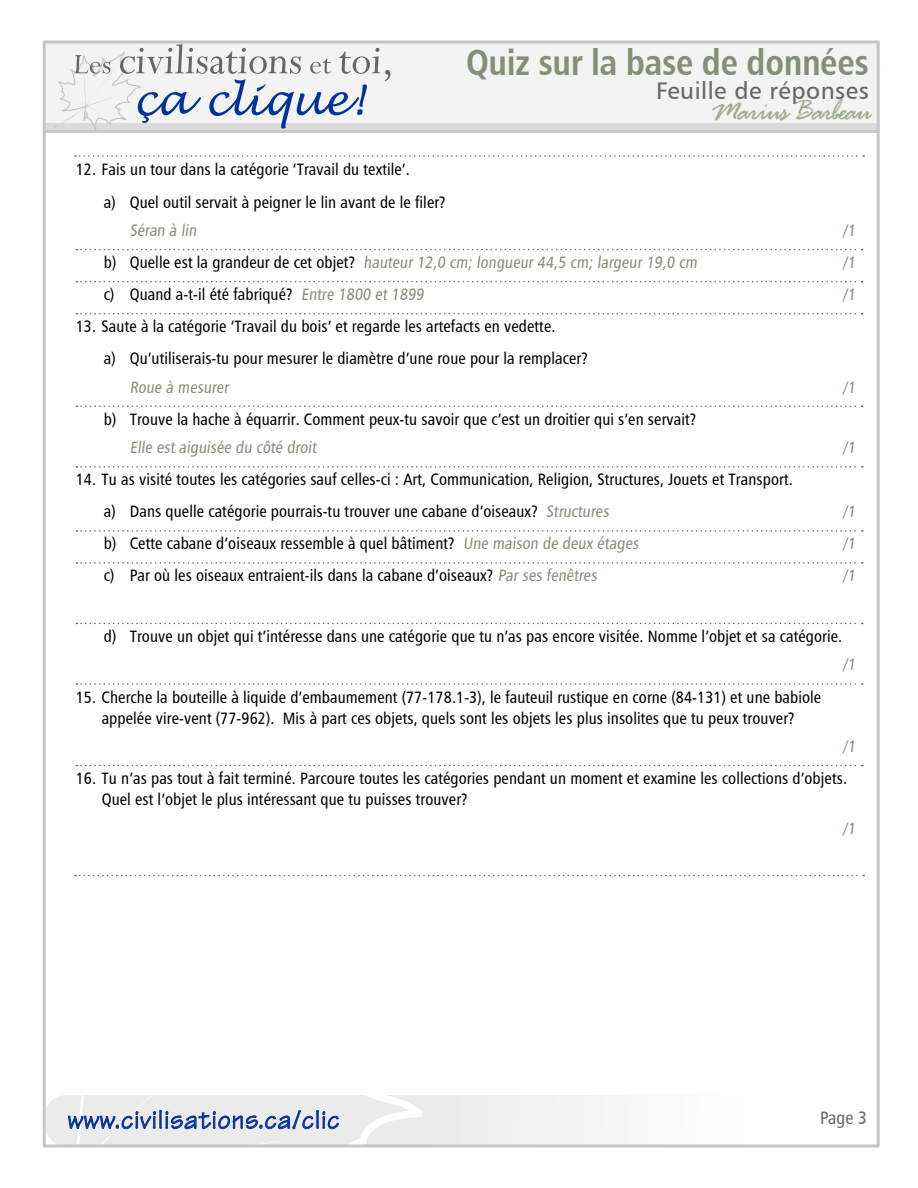
<style>
.page{position:relative;width:918px;height:1188px;background:#fff}
.page>*{position:absolute;margin:0;border:0;box-sizing:border-box;transform-origin:0 0}
.t1{font:36px "Humanist 777 BT Bold Condensed B";letter-spacing:-.01em;color:#848f77}
.t2{font:33px "Cage";letter-spacing:-.03em;color:#9fac8e;scale:.91 1}
.t3{font:27px "Technical Plain";letter-spacing:.03em;color:#039}
.t4{font:24px "Humanist 777 BT Roman B";letter-spacing:.02em;color:#666}
.t5{font:18px "Humanist 777 BT Roman Condensed B";color:#666}
.Bullets_NumberedList{font:16.5px/21px "Humanist 777 BT Roman Condensed B";letter-spacing:.005em;color:#000;text-align:center}
.Bullets_Numbered_List_2{font:16.5px "Humanist 777 BT Roman Condensed B";letter-spacing:.005em;color:#000}
.Bullets_Numbered_List_2-2{font:16.5px "Humanist 777 BT Roman Condensed B";letter-spacing:.005em;color:#848f77}
.s1{color:#000}
.s2{color:#848f77}
</style>
<div class="page">
<div style="left:44px;top:52px;width:834px;height:81px;background:#c9c9c9"></div>
<svg style="left:47px;top:122px;width:829px;height:8px;fill:#dbdbdb"></svg>
<div style="left:44px;top:43px;width:834px;height:79px;background:#f3f3f3"></div>
<svg style="left:45px;top:1095px;width:834px;height:51px"></svg>
<svg style="left:54px;top:44px;width:337px;height:86px"></svg>
<svg style="left:76px;top:249px;width:787px;height:1px"></svg>
<svg style="left:76px;top:281px;width:787px;height:1px"></svg>
<svg style="left:76px;top:406px;width:787px;height:1px"></svg>
<svg style="left:76px;top:530px;width:787px;height:2px"></svg>
<svg style="left:76px;top:562px;width:787px;height:2px"></svg>
<svg style="left:76px;top:623px;width:787px;height:1px"></svg>
<svg style="left:76px;top:683px;width:787px;height:2px"></svg>
<svg style="left:76px;top:765px;width:787px;height:1px"></svg>
<svg style="left:75px;top:875px;width:789px;height:1px"></svg>
<svg style="left:75px;top:155px;width:789px;height:2px"></svg>
<svg style="left:76px;top:313px;width:787px;height:1px"></svg>
<svg style="left:76px;top:466px;width:787px;height:2px"></svg>
<h1 class="t1" style="left:466px;top:40px;width:404px">Quiz sur la base de données</h1>
<h3 class="t4" style="left:656px;top:75px;width:214px">Feuille de réponses</h3>
<h2 class="t2" style="left:711px;top:96px;width:178px">Marius Barbeau</h2>
<p class="Bullets_NumberedList" style="left:76px;top:158px;width:336px">12. Fais un tour dans la catégorie ‘Travail du textile’.</p>
<p class="Bullets_Numbered_List_2" style="left:104px;top:192px;width:344px">a) Quel outil servait à peigner le lin avant de le filer?</p>
<p class="Bullets_Numbered_List_2-2" style="left:130px;top:220px;width:71px">Séran à lin</p>
<p class="Bullets_Numbered_List_2-2" style="left:843px;top:220px;width:16px">/1</p>
<p class="Bullets_Numbered_List_2-2" style="left:104px;top:252px;width:597px"><span class="s1">b) Quelle est la grandeur de cet objet?</span> hauteur 12,0 cm; longueur 44,5 cm; largeur 19,0 cm</p>
<p class="Bullets_Numbered_List_2-2" style="left:843px;top:252px;width:16px">/1</p>
<p class="Bullets_Numbered_List_2" style="left:104px;top:284px;width:324px">c) Quand a-t-il été fabriqué? <span class="s2">Entre 1800 et 1899</span></p>
<p class="Bullets_Numbered_List_2-2" style="left:843px;top:284px;width:16px">/1</p>
<p class="Bullets_NumberedList" style="left:76px;top:316px;width:481px">13. Saute à la catégorie ‘Travail du bois’ et regarde les artefacts en vedette.</p>
<p class="Bullets_Numbered_List_2" style="left:104px;top:348px;width:486px">a) Qu’utiliserais-tu pour mesurer le diamètre d’une roue pour la remplacer?</p>
<p class="Bullets_Numbered_List_2-2" style="left:130px;top:377px;width:103px">Roue à mesurer</p>
<p class="Bullets_Numbered_List_2-2" style="left:843px;top:377px;width:16px">/1</p>
<p class="Bullets_Numbered_List_2" style="left:104px;top:409px;width:594px">b) Trouve la hache à équarrir. Comment peux-tu savoir que c’est un droitier qui s’en servait?</p>
<p class="Bullets_Numbered_List_2-2" style="left:130px;top:437px;width:191px">Elle est aiguisée du côté droit</p>
<p class="Bullets_Numbered_List_2-2" style="left:843px;top:437px;width:16px">/1</p>
<p class="Bullets_NumberedList" style="left:76px;top:469px;width:719px">14. Tu as visité toutes les catégories sauf celles-ci : Art, Communication, Religion, Structures, Jouets et Transport.</p>
<p class="Bullets_Numbered_List_2" style="left:104px;top:501px;width:509px">a) Dans quelle catégorie pourrais-tu trouver une cabane d’oiseaux? <span class="s2">Structures</span></p>
<p class="Bullets_Numbered_List_2-2" style="left:843px;top:501px;width:16px">/1</p>
<p class="Bullets_Numbered_List_2" style="left:104px;top:533px;width:539px">b) Cette cabane d’oiseaux ressemble à quel bâtiment? <span class="s2">Une maison de deux étages</span></p>
<p class="Bullets_Numbered_List_2-2" style="left:843px;top:533px;width:16px">/1</p>
<p class="Bullets_Numbered_List_2" style="left:104px;top:565px;width:497px">c) Par où les oiseaux entraient-ils dans la cabane d’oiseaux? <span class="s2">Par ses fenêtres</span></p>
<p class="Bullets_Numbered_List_2-2" style="left:843px;top:565px;width:16px">/1</p>
<p class="Bullets_Numbered_List_2" style="left:104px;top:626px;width:740px">d) Trouve un objet qui t’intéresse dans une catégorie que tu n’as pas encore visitée. Nomme l’objet et sa catégorie.</p>
<p class="Bullets_NumberedList" style="left:76px;top:686px;width:747px">15. Cherche la bouteille à liquide d’embaumement (77-178.1-3), le fauteuil rustique en corne (84-131) et une babiole appelée vire-vent (77-962). Mis à part ces objets, quels sont les objets les plus insolites que tu peux trouver?</p>
<p class="Bullets_Numbered_List_2-2" style="left:843px;top:654px;width:16px">/1</p>
<p class="Bullets_Numbered_List_2-2" style="left:843px;top:736px;width:16px">/1</p>
<p class="Bullets_NumberedList" style="left:102px;top:768px;width:747px;text-align:left;text-indent:-26px">16. Tu n’as pas tout à fait terminé. Parcoure toutes les catégories pendant un moment et examine les collections d’objets.<br>Quel est l’objet le plus intéressant que tu puisses trouver?</p>
<p class="Bullets_Numbered_List_2-2" style="left:843px;top:818px;width:16px">/1</p>
<h3 class="t3" style="left:68px;top:1103px;width:273px">www.civilisations.ca/clic</h3>
<p class="t5" style="left:820px;top:1107px;width:48px">Page 3</p>
</div>
